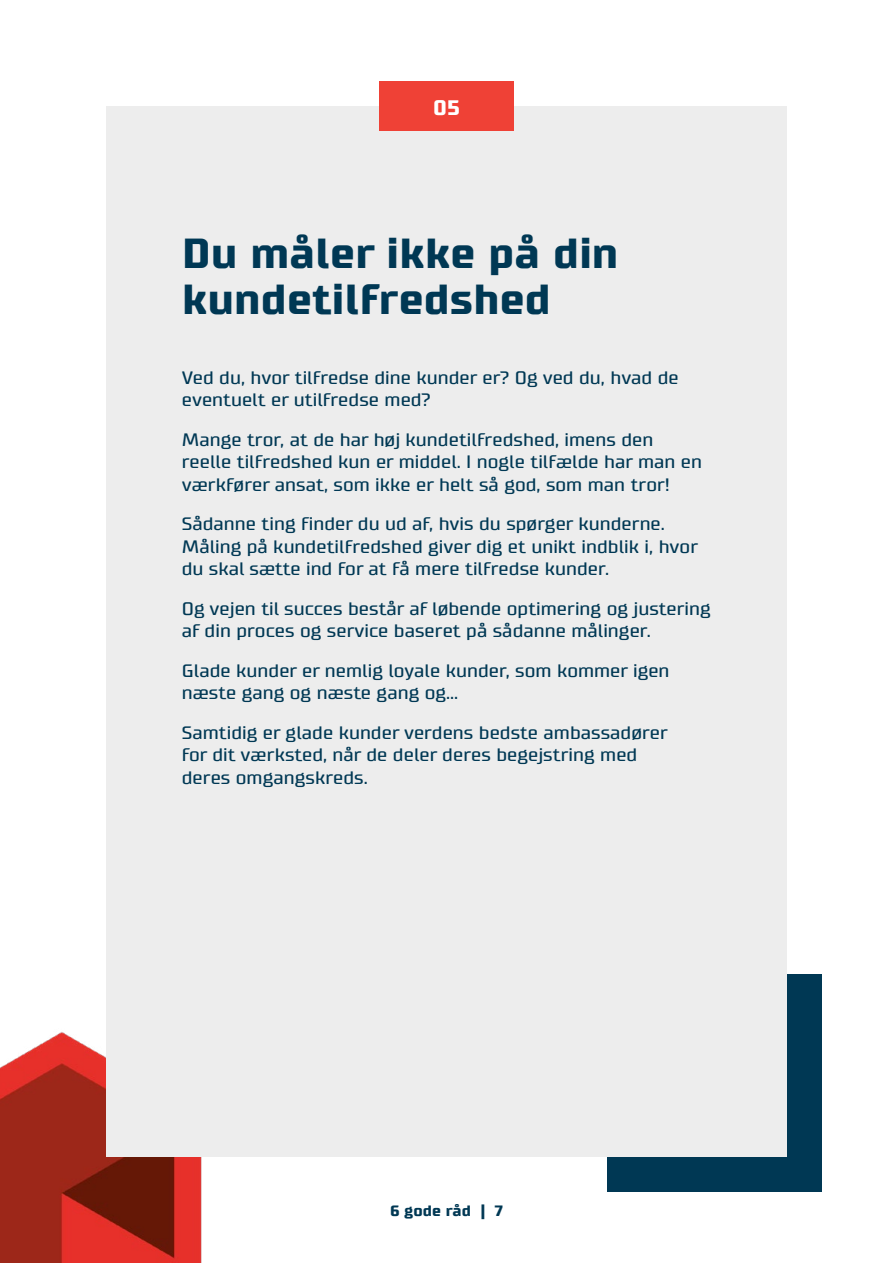
<style>
.page{position:relative;width:893px;height:1263px;background:#fff}
.page>*{position:absolute;margin:0;border:0;box-sizing:border-box;transform-origin:0 0}
.t1{font:700 42px/46.5px "Supermolot";color:#003854}
.t2{font:700 21px "Supermolot";color:#fff}
.t3{font:18px/22.5px "Supermolot";color:#003854}
.t4{font:700 15px "Supermolot";color:#003854}
</style>
<div class="page">
<div style="left:608px;top:974px;width:214px;height:218px;background:#003854"></div>
<img style="left:0;top:1032px;width:202px;height:231px">
<div style="left:106px;top:106px;width:681px;height:1051px;background:#ededed"></div>
<div style="left:379px;top:81px;width:135px;height:50px;background:#ef4136"></div>
<p class="t2" style="left:433px;top:95px;width:28px">05</p>
<h1 class="t1" style="left:182px;top:230px;width:438px">Du måler ikke på din kundetilfredshed</h1>
<p class="t3" style="left:182px;top:366px;width:499px">Ved du, hvor tilfredse dine kunder er? Og ved du, hvad de eventuelt er utilfredse med?</p>
<p class="t3" style="left:182px;top:428px;width:522px">Mange tror, at de har høj kundetilfredshed, imens den reelle tilfredshed kun er middel. I nogle tilfælde har man en værkfører ansat, som ikke er helt så god, som man tror!</p>
<p class="t3" style="left:182px;top:513px;width:518px">Sådanne ting finder du ud af, hvis du spørger kunderne.<br>Måling på kundetilfredshed giver dig et unikt indblik i, hvor du skal sætte ind for at få mere tilfredse kunder.</p>
<p class="t3" style="left:182px;top:597px;width:531px">Og vejen til succes består af løbende optimering og justering af din proces og service baseret på sådanne målinger.</p>
<p class="t3" style="left:182px;top:659px;width:489px">Glade kunder er nemlig loyale kunder, som kommer igen næste gang og næste gang og...</p>
<p class="t3" style="left:182px;top:721px;width:488px">Samtidig er glade kunder verdens bedste ambassadører for dit værksted, når de deler deres begejstring med deres omgangskreds.</p>
<p class="t4" style="left:390px;top:1201px;width:114px">6 gode råd | 7</p>
</div>
